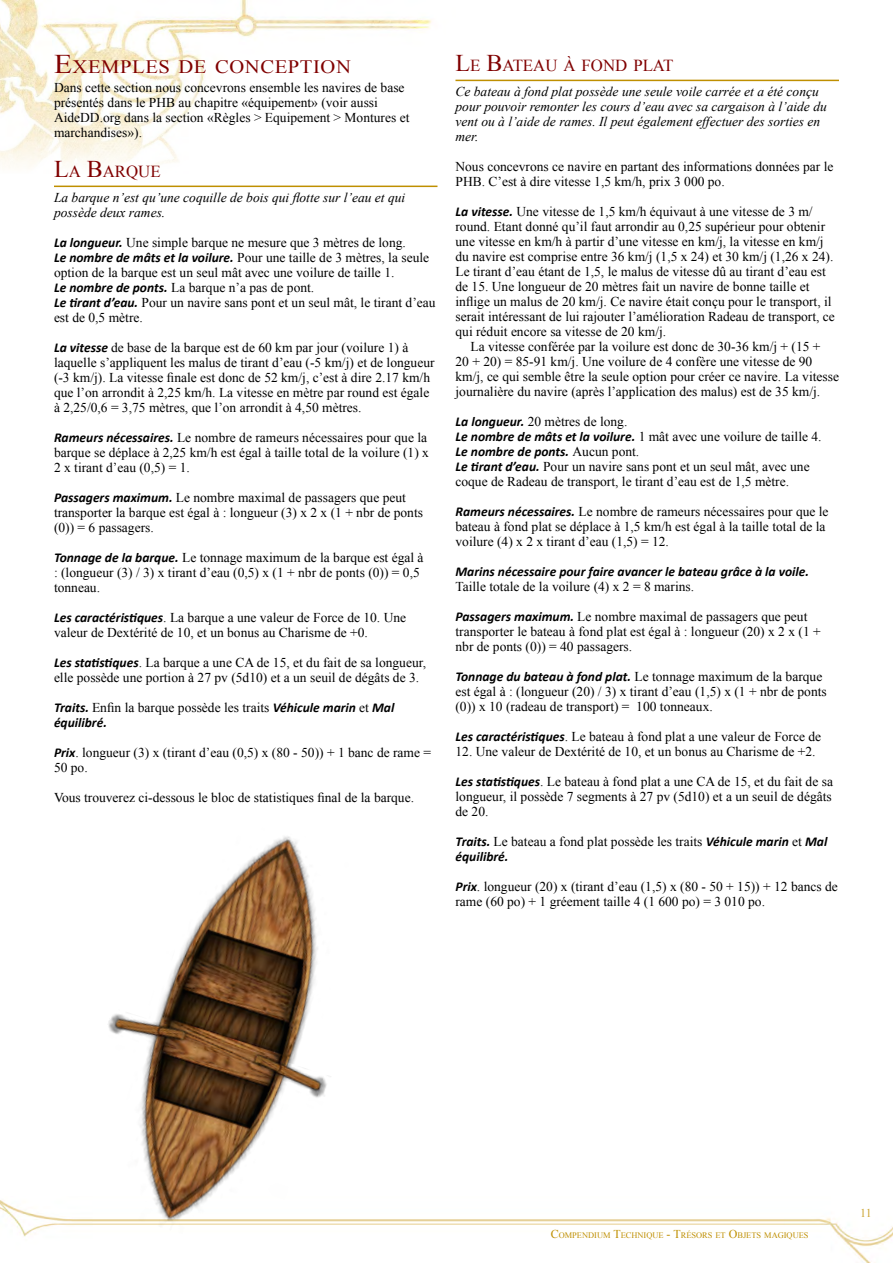
<style>
.page{position:relative;width:893px;height:1263px;background:#fff}
.page>*{position:absolute;margin:0;border:0;box-sizing:border-box;transform-origin:0 0}
.t1{font:18.9px "Times New Roman";letter-spacing:.03em;color:#800000;scale:1.09 1}
.t2{font:16.8px "Times New Roman";color:#800000}
.t3{font:13.5px/15px "Times New Roman";color:#000}
.t4{font:italic 13.5px/15px "Times New Roman";color:#000}
.t5{font:italic 700 13.5px "Calibri";color:#000}
.t6{font:12px "Times New Roman";color:#cca533}
.t7{font:8.4px "Times New Roman";color:#bf8f00}
.s1{font-size:27px}
.s2{font-size:24px}
.s3{font-family:"Calibri";font-weight:700;font-style:italic}
.s4{font-family:"Times New Roman";font-weight:400;font-style:normal}
.s5{font-size:12px}
</style>
<div class="page">
<img style="left:0;top:1200px;width:893px;height:63px">
<img style="left:0;top:0;width:432px;height:167px">
<hr style="left:455px;top:80px;width:384px;height:1px;background:#bf8f00">
<hr style="left:54px;top:186px;width:383px;height:1px;background:#bf8f00">
<img style="left:54px;top:836px;width:344px;height:427px">
<h1 class="t1" style="left:54px;top:54px;width:274px"><span class="s1">E</span>XEMPLES DE CONCEPTION</h1>
<p class="t3" style="left:54px;top:80px;width:357px">Dans cette section nous concevrons ensemble les navires de base présentés dans le PHB au chapitre «équipement» (voir aussi AideDD.org dans la section «Règles &gt; Equipement &gt; Montures et marchandises»).</p>
<p class="t2" style="left:54px;top:160px;width:108px"><span class="s2">L</span>A <span class="s2">B</span>ARQUE</p>
<p class="t4" style="left:54px;top:190px;width:353px">La barque n’est qu’une coquille de bois qui flotte sur l’eau et qui possède deux rames.</p>
<p class="t3" style="left:54px;top:235px;width:383px"><span class="s3">La longueur.</span> Une simple barque ne mesure que 3 mètres de long.<br><span class="s3">Le nombre de mâts et la voilure.</span> Pour une taille de 3 mètres, la seule option de la barque est un seul mât avec une voilure de taille 1.<br><span class="s3">Le nombre de ponts.</span> La barque n’a pas de pont.<br><span class="s3">Le tirant d’eau.</span> Pour un navire sans pont et un seul mât, le tirant d’eau est de 0,5 mètre.</p>
<p class="t3" style="left:54px;top:340px;width:382px"><span class="s3">La vitesse</span> de base de la barque est de 60 km par jour (voilure 1) à laquelle s’appliquent les malus de tirant d’eau (-5 km/j) et de longueur (-3 km/j). La vitesse finale est donc de 52 km/j, c’est à dire 2.17 km/h que l’on arrondit à 2,25 km/h. La vitesse en mètre par round est égale à 2,25/0,6 = 3,75 mètres, que l’on arrondit à 4,50 mètres.</p>
<p class="t3" style="left:54px;top:430px;width:376px"><span class="s3">Rameurs nécessaires.</span> Le nombre de rameurs nécessaires pour que la barque se déplace à 2,25 km/h est égal à taille total de la voilure (1) x<br>2 x tirant d’eau (0,5) = 1.</p>
<p class="t3" style="left:54px;top:490px;width:371px"><span class="s3">Passagers maximum.</span> Le nombre maximal de passagers que peut transporter la barque est égal à : longueur (3) x 2 x (1 + nbr de ponts (0)) = 6 passagers.</p>
<p class="t3" style="left:54px;top:550px;width:371px"><span class="s3">Tonnage de la barque.</span> Le tonnage maximum de la barque est égal à : (longueur (3) / 3) x tirant d’eau (0,5) x (1 + nbr de ponts (0)) = 0,5 tonneau.</p>
<p class="t3" style="left:54px;top:610px;width:354px"><span class="s3">Les caractéristiques</span>. La barque a une valeur de Force de 10. Une valeur de Dextérité de 10, et un bonus au Charisme de +0.</p>
<p class="t3" style="left:54px;top:655px;width:374px"><span class="s3">Les statistiques</span>. La barque a une CA de 15, et du fait de sa longueur, elle possède une portion à 27 pv (5d10) et a un seuil de dégâts de 3.</p>
<p class="t3" style="left:54px;top:700px;width:342px"><span class="s3">Traits.</span> Enfin la barque possède les traits <span class="s3">Véhicule marin</span> et <span class="s3">Mal</span></p>
<p class="t5" style="left:54px;top:714px;width:54px">équilibré.</p>
<p class="t3" style="left:54px;top:745px;width:379px"><span class="s3">Prix</span>. longueur (3) x (tirant d’eau (0,5) x (80 - 50)) + 1 banc de rame =<br>50 po.</p>
<p class="t3" style="left:54px;top:790px;width:362px">Vous trouverez ci-dessous le bloc de statistiques final de la barque.</p>
<p class="t2" style="left:455px;top:54px;width:219px"><span class="s2">L</span>E <span class="s2">B</span>ATEAU À FOND PLAT</p>
<p class="t4" style="left:455px;top:84px;width:373px">Ce bateau à fond plat possède une seule voile carrée et a été conçu pour pouvoir remonter les cours d’eau avec sa cargaison à l’aide du vent ou à l’aide de rames. Il peut également effectuer des sorties en mer.</p>
<p class="t3" style="left:455px;top:159px;width:379px">Nous concevrons ce navire en partant des informations données par le<br>PHB. C’est à dire vitesse 1,5 km/h, prix 3 000 po.</p>
<p class="t3" style="left:455px;top:204px;width:381px"><span class="s3">La vitesse.</span> Une vitesse de 1,5 km/h équivaut à une vitesse de 3 m/ round. Etant donné qu’il faut arrondir au 0,25 supérieur pour obtenir une vitesse en km/h à partir d’une vitesse en km/j, la vitesse en km/j du navire est comprise entre 36 km/j (1,5 x 24) et 30 km/j (1,26 x 24).<br>Le tirant d’eau étant de 1,5, le malus de vitesse dû au tirant d’eau est de 15. Une longueur de 20 mètres fait un navire de bonne taille et inflige un malus de 20 km/j. Ce navire était conçu pour le transport, il serait intéressant de lui rajouter l’amélioration Radeau de transport, ce qui réduit encore sa vitesse de 20 km/j.</p>
<p class="t3" style="left:455px;top:339px;width:385px;text-indent:15px">La vitesse conférée par la voilure est donc de 30-36 km/j + (15 +<br>20 + 20) = 85-91 km/j. Une voilure de 4 confère une vitesse de 90 km/j, ce qui semble être la seule option pour créer ce navire. La vitesse journalière du navire (après l’application des malus) est de 35 km/j.</p>
<p class="t3" style="left:455px;top:414px;width:368px"><span class="s3">La longueur.</span> 20 mètres de long.<br><span class="s3">Le nombre de mâts et la voilure.</span> 1 mât avec une voilure de taille 4.</p>
<p class="t5" style="left:455px;top:443px;width:185px">Le nombre de ponts. <span class="s4">Aucun pont.</span></p>
<p class="t3" style="left:455px;top:459px;width:356px"><span class="s3">Le tirant d’eau.</span> Pour un navire sans pont et un seul mât, avec une coque de Radeau de transport, le tirant d’eau est de 1,5 mètre.</p>
<p class="t3" style="left:455px;top:504px;width:375px"><span class="s3">Rameurs nécessaires.</span> Le nombre de rameurs nécessaires pour que le bateau à fond plat se déplace à 1,5 km/h est égal à la taille total de la voilure (4) x 2 x tirant d’eau (1,5) = 12.</p>
<p class="t5" style="left:455px;top:563px;width:355px">Marins nécessaire pour faire avancer le bateau grâce à la voile.</p>
<p class="t3" style="left:455px;top:579px;width:240px">Taille totale de la voilure (4) x 2 = 8 marins.</p>
<p class="t3" style="left:455px;top:609px;width:367px"><span class="s3">Passagers maximum.</span> Le nombre maximal de passagers que peut transporter le bateau à fond plat est égal à : longueur (20) x 2 x (1 + nbr de ponts (0)) = 40 passagers.</p>
<p class="t3" style="left:455px;top:669px;width:373px"><span class="s3">Tonnage du bateau à fond plat.</span> Le tonnage maximum de la barque est égal à : (longueur (20) / 3) x tirant d’eau (1,5) x (1 + nbr de ponts (0)) x 10 (radeau de transport) = 100 tonneaux.</p>
<p class="t3" style="left:455px;top:729px;width:367px"><span class="s3">Les caractéristiques</span>. Le bateau à fond plat a une valeur de Force de</p>
<p class="t3" style="left:455px;top:744px;width:362px">12. Une valeur de Dextérité de 10, et un bonus au Charisme de +2.</p>
<p class="t3" style="left:455px;top:774px;width:379px;text-align:justify"><span class="s3">Les statistiques</span>. Le bateau à fond plat a une CA de 15, et du fait de sa longueur, il possède 7 segments à 27 pv (5d10) et a un seuil de dégâts de 20.</p>
<p class="t3" style="left:455px;top:834px;width:373px"><span class="s3">Traits.</span> Le bateau a fond plat possède les traits <span class="s3">Véhicule marin</span> et <span class="s3">Mal</span></p>
<p class="t5" style="left:455px;top:848px;width:54px">équilibré.</p>
<p class="t3" style="left:455px;top:879px;width:384px"><span class="s3">Prix</span>. longueur (20) x (tirant d’eau (1,5) x (80 - 50 + 15)) + 12 bancs de rame (60 po) + 1 gréement taille 4 (1 600 po) = 3 010 po.</p>
<p class="t7" style="left:551px;top:1229px;width:259px"><span class="s5">C</span>OMPENDIUM <span class="s5">T</span>ECHNIQUE <span class="s5">- T</span>RÉSORS ET <span class="s5">O</span>BJETS MAGIQUES</p>
<p class="t6" style="left:860px;top:1205px;width:13px">11</p>
</div>
